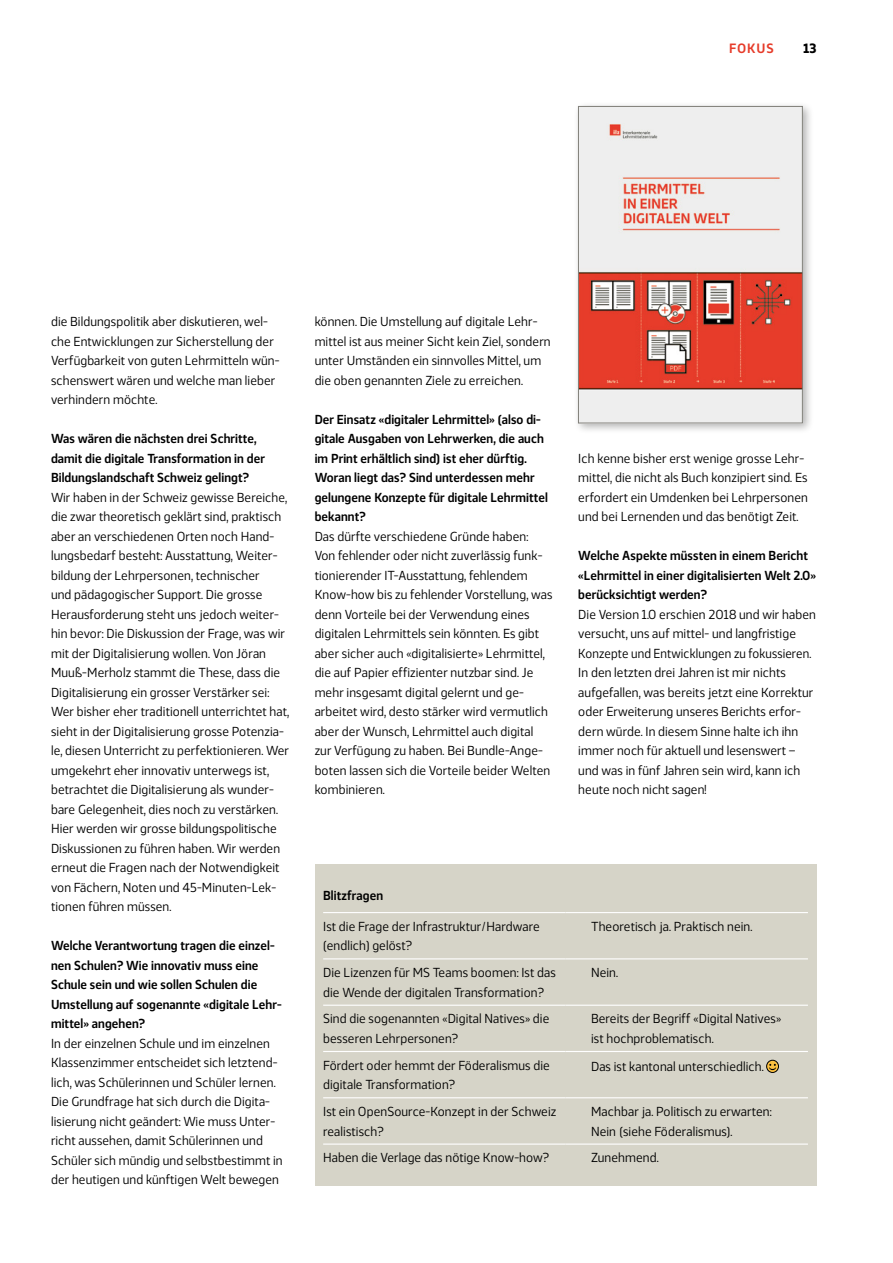
<style>
.page{position:relative;width:893px;height:1263px;background:#fff}
.page>*{position:absolute;margin:0;border:0;box-sizing:border-box;transform-origin:0 0}
.t1{font:600 13.5px "Webnar";letter-spacing:.06em;color:#e63c2a}
.t2{font:700 13.5px "Webnar";color:#000}
.t3{font:13.05px/19.5px "Webnar";letter-spacing:.01em;color:#000}
.t4{font:600 13.05px/19.5px "Webnar";letter-spacing:.01em;color:#000}
</style>
<div class="page">
<div style="left:573px;top:101px;width:241px;height:333px;background:#000;opacity:.3"></div>
<img style="left:580px;top:108px;width:220px;height:313px">
<div style="left:578px;top:106px;width:224px;height:317px;border:1px solid #81807a"></div>
<div style="left:315px;top:864px;width:501px;height:322px;background:#d6d4c8"></div>
<hr style="left:323px;top:912px;width:243px;height:1px;background:#fff">
<hr style="left:566px;top:912px;width:242px;height:1px;background:#fff">
<hr style="left:323px;top:958px;width:243px;height:1px;background:#fff">
<hr style="left:566px;top:958px;width:242px;height:1px;background:#fff">
<hr style="left:323px;top:1005px;width:243px;height:1px;background:#fff">
<hr style="left:566px;top:1005px;width:242px;height:1px;background:#fff">
<hr style="left:323px;top:1051px;width:243px;height:1px;background:#fff">
<hr style="left:566px;top:1051px;width:242px;height:1px;background:#fff">
<hr style="left:323px;top:1097px;width:243px;height:1px;background:#fff">
<hr style="left:566px;top:1097px;width:242px;height:1px;background:#fff">
<hr style="left:323px;top:1143px;width:243px;height:2px;background:#fff">
<hr style="left:566px;top:1143px;width:242px;height:2px;background:#fff">
<svg style="left:767px;top:1060px;width:11px;height:12px"></svg>
<div style="left:766px;top:1060px;width:13px;height:13px;border:1px solid #000;border-radius:50%"></div>
<svg style="left:769px;top:1064px;width:7px;height:6px"></svg>
<p class="t1" style="left:729px;top:41px;width:46px">FOKUS</p>
<p class="t2" style="left:803px;top:41px;width:14px">13</p>
<p class="t3" style="left:51px;top:312px;width:230px">die Bildungspolitik aber diskutieren, wel&shy;che Entwicklungen zur Sicherstellung der Verfügbarkeit von guten Lehrmitteln wün&shy;schenswert wären und welche man lieber verhindern möchte.</p>
<p class="t4" style="left:51px;top:430px;width:215px">Was wären die nächsten drei Schritte, damit die digitale Transformation in der<br>Bildungslandschaft Schweiz gelingt?</p>
<p class="t3" style="left:51px;top:487px;width:240px">Wir haben in der Schweiz gewisse Bereiche, die zwar theoretisch geklärt sind, praktisch aber an verschiedenen Orten noch Hand&shy;lungsbedarf besteht: Ausstattung, Weiter&shy;bildung der Lehrpersonen, technischer<br>und pädagogischer Support. Die grosse Herausforderung steht uns jedoch weiter&shy;hin bevor: Die Diskussion der Frage, was wir mit der Digitalisierung wollen. Von Jöran Muuß-Merholz stammt die These, dass die Digitalisierung ein grosser Verstärker sei:<br>Wer bisher eher traditionell unterrichtet hat, sieht in der Digitalisierung grosse Potenzia&shy;le, diesen Unterricht zu perfektionieren. Wer umgekehrt eher innovativ unterwegs ist, betrachtet die Digitalisierung als wunder&shy;bare Gelegenheit, dies noch zu verstärken.<br>Hier werden wir grosse bildungspolitische Diskussionen zu führen haben. Wir werden erneut die Fragen nach der Notwendigkeit von Fächern, Noten und 45-Minuten-Lek&shy;tionen führen müssen.</p>
<p class="t4" style="left:51px;top:937px;width:232px">Welche Verantwortung tragen die einzel&shy;nen Schulen? Wie innovativ muss eine Schule sein und wie sollen Schulen die Umstellung auf sogenannte «digitale Lehr&shy;mittel» angehen?</p>
<p class="t3" style="left:51px;top:1033px;width:233px">In der einzelnen Schule und im einzelnen Klassenzimmer entscheidet sich letztend&shy;lich, was Schülerinnen und Schüler lernen.<br>Die Grundfrage hat sich durch die Digita&shy;lisierung nicht geändert: Wie muss Unter&shy;richt aussehen, damit Schülerinnen und Schüler sich mündig und selbstbestimmt in der heutigen und künftigen Welt bewegen</p>
<p class="t3" style="left:315px;top:312px;width:238px">können. Die Umstellung auf digitale Lehr&shy;mittel ist aus meiner Sicht kein Ziel, sondern unter Umständen ein sinnvolles Mittel, um die oben genannten Ziele zu erreichen.</p>
<p class="t4" style="left:315px;top:410px;width:235px">Der Einsatz «digitaler Lehrmittel» (also di&shy;gitale Ausgaben von Lehrwerken, die auch im Print erhältlich sind) ist eher dürftig.<br>Woran liegt das? Sind unterdessen mehr gelungene Konzepte für digitale Lehrmittel bekannt?</p>
<p class="t3" style="left:315px;top:526px;width:239px">Das dürfte verschiedene Gründe haben:<br>Von fehlender oder nicht zuverlässig funk&shy;tionierender IT-Ausstattung, fehlendem Know-how bis zu fehlender Vorstellung, was denn Vorteile bei der Verwendung eines digitalen Lehrmittels sein könnten. Es gibt aber sicher auch «digitalisierte» Lehrmittel, die auf Papier effizienter nutzbar sind. Je mehr insgesamt digital gelernt und ge&shy;arbeitet wird, desto stärker wird vermutlich aber der Wunsch, Lehrmittel auch digital zur Verfügung zu haben. Bei Bundle-Ange&shy;boten lassen sich die Vorteile beider Welten kombinieren.</p>
<p class="t3" style="left:578px;top:448px;width:231px">Ich kenne bisher erst wenige grosse Lehr&shy;mittel, die nicht als Buch konzipiert sind. Es erfordert ein Umdenken bei Lehrpersonen und bei Lernenden und das benötigt Zeit.</p>
<p class="t4" style="left:578px;top:547px;width:239px">Welche Aspekte müssten in einem Bericht «Lehrmittel in einer digitalisierten Welt 2.0» berücksichtigt werden?</p>
<p class="t3" style="left:578px;top:604px;width:239px">Die Version 1.0 erschien 2018 und wir haben versucht, uns auf mittel- und langfristige Konzepte und Entwicklungen zu fokussieren.<br>In den letzten drei Jahren ist mir nichts aufgefallen, was bereits jetzt eine Korrektur oder Erweiterung unseres Berichts erfor&shy;dern würde. In diesem Sinne halte ich ihn immer noch für aktuell und lesenswert – und was in fünf Jahren sein wird, kann ich heute noch nicht sagen!</p>
<p class="t4" style="left:323px;top:886px;width:61px">Blitzfragen</p>
<p class="t3" style="left:323px;top:916px;width:218px">Ist die Frage der Infrastruktur/Hardware (endlich) gelöst?</p>
<p class="t3" style="left:591px;top:916px;width:163px">Theoretisch ja. Praktisch nein.</p>
<p class="t3" style="left:323px;top:963px;width:234px">Die Lizenzen für MS Teams boomen: Ist das die Wende der digitalen Transformation?</p>
<p class="t3" style="left:591px;top:963px;width:29px">Nein.</p>
<p class="t3" style="left:323px;top:1009px;width:228px">Sind die sogenannten «Digital Natives» die besseren Lehrpersonen?</p>
<p class="t3" style="left:591px;top:1009px;width:192px">Bereits der Begriff «Digital Natives» ist hochproblematisch.</p>
<p class="t3" style="left:323px;top:1055px;width:228px">Fördert oder hemmt der Föderalismus die digitale Transformation?</p>
<p class="t3" style="left:591px;top:1057px;width:174px">Das ist kantonal unterschiedlich.</p>
<p class="t3" style="left:323px;top:1102px;width:235px">Ist ein OpenSource-Konzept in der Schweiz realistisch?</p>
<p class="t3" style="left:591px;top:1102px;width:182px">Machbar ja. Politisch zu erwarten:<br>Nein (siehe Föderalismus).</p>
<p class="t3" style="left:323px;top:1148px;width:228px">Haben die Verlage das nötige Know-how?</p>
<p class="t3" style="left:591px;top:1148px;width:69px">Zunehmend.</p>
</div>
